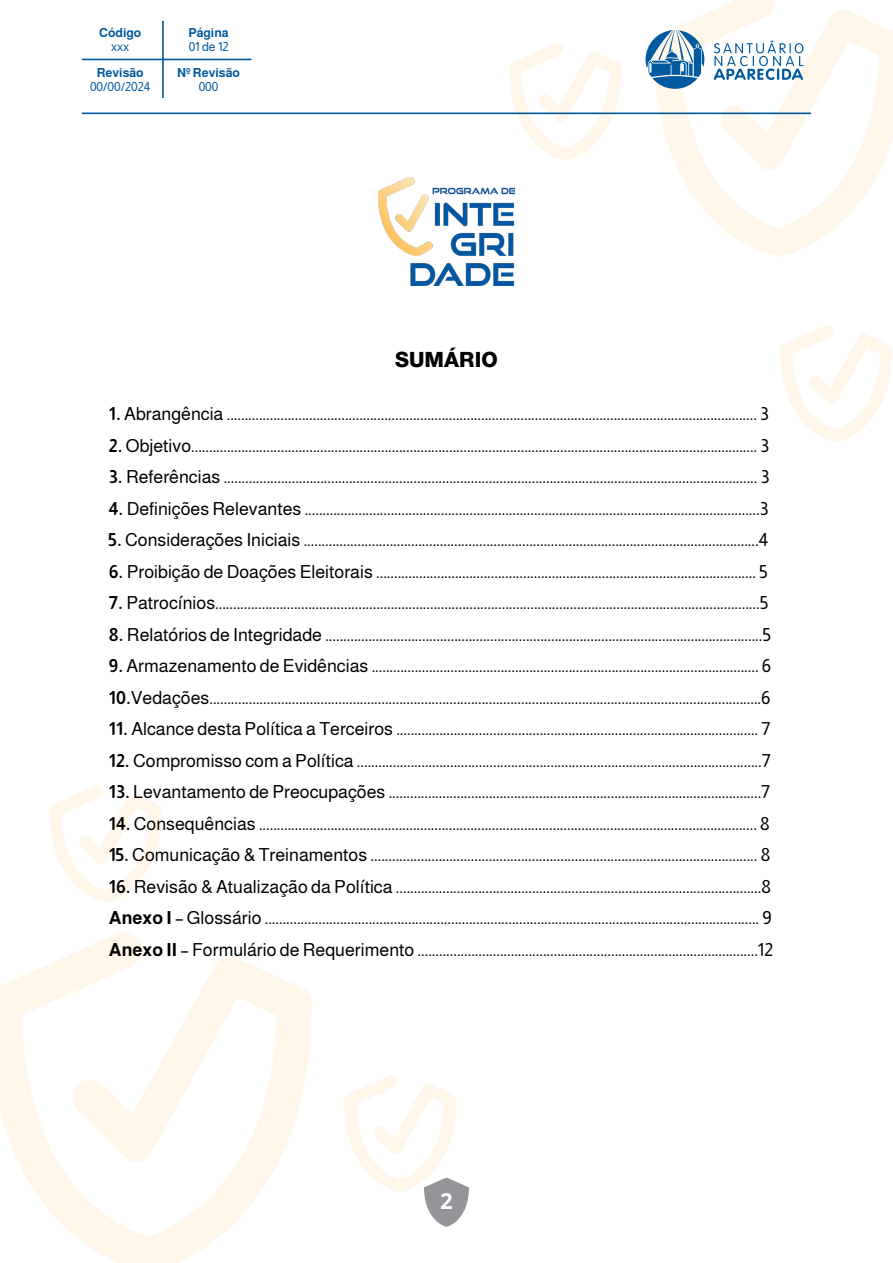
<style>
.page{position:relative;width:893px;height:1263px;background:#fff}
.page>*{position:absolute;margin:0;border:0;box-sizing:border-box;transform-origin:0 0}
.t1{font:700 22.2px "Open Sans";color:#fff}
.t2{font:800 21px "Almarai";color:#000}
.t3{font:18px/31.5px "Almarai";color:#000}
.t4{font:700 12.45px "Almarai";color:#005aa0}
.t5{font:12.45px "Almarai";color:#005aa0}
.s1{font-weight:700}
</style>
<div class="page">
<img style="left:0;top:0;width:893px;height:1263px">
<svg style="left:424px;top:1178px;width:45px;height:49px"></svg>
<hr style="left:162px;top:21px;width:2px;height:77px;background:#005aa0">
<hr style="left:82px;top:59px;width:169px;height:1px;background:#005aa0">
<svg style="left:714px;top:41px;width:89px;height:39px"></svg>
<svg style="left:646px;top:30px;width:58px;height:59px"></svg>
<hr style="left:82px;top:113px;width:729px;height:1px;background:#005aa0">
<img style="left:378px;top:177px;width:136px;height:108px">
<p class="t4" style="left:99px;top:23px;width:44px">Código</p>
<p class="t5" style="left:111px;top:37px;width:20px">xxx</p>
<p class="t4" style="left:97px;top:63px;width:49px">Revisão</p>
<p class="t5" style="left:90px;top:77px;width:62px">00/00/2024</p>
<p class="t4" style="left:188px;top:23px;width:42px">Página</p>
<p class="t5" style="left:189px;top:37px;width:41px">01 de 12</p>
<p class="t4" style="left:177px;top:63px;width:65px">Nº Revisão</p>
<p class="t5" style="left:199px;top:77px;width:21px">000</p>
<p class="t2" style="left:395px;top:344px;width:104px">SUMÁRIO</p>
<p class="t3" style="left:109px;top:398px;width:661px"><span class="s1">1.</span> Abrangência .................................................................................................................................................... 3</p>
<p class="t3" style="left:109px;top:430px;width:662px"><span class="s1">2.</span> Objetivo.............................................................................................................................................................. 3</p>
<p class="t3" style="left:109px;top:461px;width:662px"><span class="s1">3.</span> Referências ..................................................................................................................................................... 3</p>
<p class="t3" style="left:109px;top:493px;width:661px"><span class="s1">4.</span> Definições Relevantes ...............................................................................................................................3</p>
<p class="t3" style="left:109px;top:524px;width:661px"><span class="s1">5.</span> Considerações Iniciais ...............................................................................................................................4</p>
<p class="t3" style="left:109px;top:556px;width:660px"><span class="s1">6.</span> Proibição de Doações Eleitorais .......................................................................................................... 5</p>
<p class="t3" style="left:109px;top:587px;width:661px"><span class="s1">7.</span> Patrocínios........................................................................................................................................................5</p>
<p class="t3" style="left:109px;top:619px;width:663px"><span class="s1">8.</span> Relatórios de Integridade ..........................................................................................................................5</p>
<p class="t3" style="left:109px;top:650px;width:664px"><span class="s1">9.</span> Armazenamento de Evidências ............................................................................................................ 6<br><span class="s1">10.</span>Vedações..........................................................................................................................................................6</p>
<p class="t3" style="left:109px;top:713px;width:663px"><span class="s1">11.</span> Alcance desta Política a Terceiros ..................................................................................................... 7</p>
<p class="t3" style="left:109px;top:745px;width:663px"><span class="s1">12.</span> Compromisso com a Política .................................................................................................................7</p>
<p class="t3" style="left:109px;top:776px;width:663px"><span class="s1">13.</span> Levantamento de Preocupações ........................................................................................................7</p>
<p class="t3" style="left:109px;top:808px;width:662px"><span class="s1">14.</span> Consequências ........................................................................................................................................... 8</p>
<p class="t3" style="left:109px;top:839px;width:663px"><span class="s1">15.</span> Comunicação &amp; Treinamentos ............................................................................................................ 8</p>
<p class="t3" style="left:109px;top:871px;width:666px;text-align:justify"><span class="s1">16.</span> Revisão &amp; Atualização da Política ......................................................................................................8<br><span class="s1">Anexo I</span> – Glossário .......................................................................................................................................... 9<br><span class="s1">Anexo II</span> – Formulário de Requerimento ...............................................................................................12</p>
<p class="t1" style="left:440px;top:1185px;width:14px">2</p>
</div>
